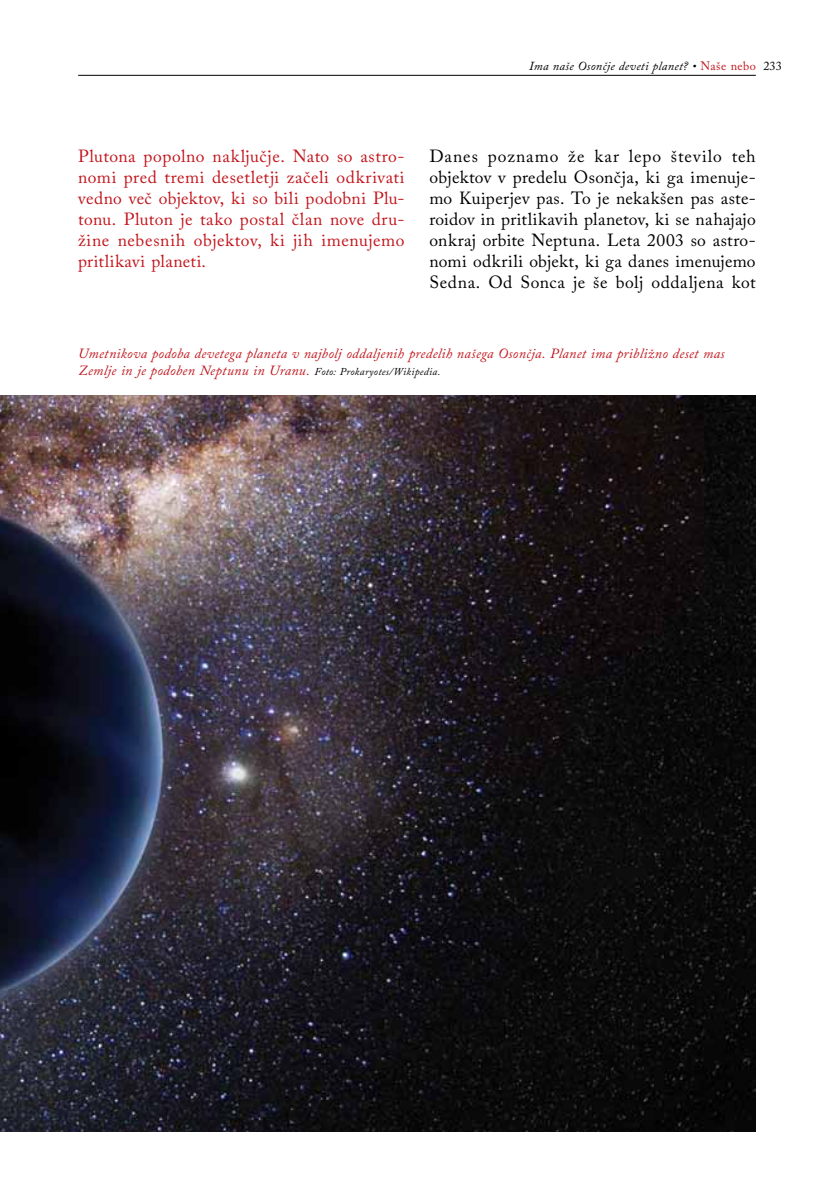
<style>
.page{position:relative;width:834px;height:1191px;background:#fff}
.page>*{position:absolute;margin:0;border:0;box-sizing:border-box;transform-origin:0 0}
.t1{font:17.5px/21px "Adobe Caslon Pro";letter-spacing:.025em;color:#000;text-align:justify}
.t2{font:17.5px/21px "Adobe Caslon Pro";letter-spacing:.03em;color:#c2151c;text-align:justify}
.t3{font:italic 14px/17.8px "Adobe Caslon Pro";letter-spacing:.02em;color:#c2151c}
.t4{font:italic 12.25px "Adobe Caslon Pro";letter-spacing:.025em;color:#000}
.s1{font-style:normal;color:#c2151c}
.s2{font-style:normal}
.s3{font-size:10.5px;color:#000}
</style>
<div class="page">
<hr style="left:78px;top:75px;width:677px;height:1px;background:#000">
<img style="left:0;top:395px;width:755px;height:736px">
<p class="t4" style="left:529px;top:59px;width:254px">Ima naše Osončje deveti planet? • <span class="s1">Naše nebo</span> <span class="s2">233</span></p>
<p class="t2" style="left:78px;top:145px;width:328px">Plutona popolno naključje. Nato so astro&shy;nomi pred tremi desetletji začeli odkrivati vedno več objektov, ki so bili podobni Plu&shy;tonu. Pluton je tako postal član nove dru&shy;žine nebesnih objektov, ki jih imenujemo pritlikavi planeti.</p>
<p class="t1" style="left:429px;top:145px;width:328px">Danes poznamo že kar lepo število teh objektov v predelu Osončja, ki ga imenuje&shy;mo Kuiperjev pas. To je nekakšen pas aste&shy;roidov in pritlikavih planetov, ki se nahajajo onkraj orbite Neptuna. Leta 2003 so astro&shy;nomi odkrili objekt, ki ga danes imenujemo Sedna. Od Sonca je še bolj oddaljena kot</p>
<p class="t3" style="left:78px;top:344px;width:648px">Umetnikova podoba devetega planeta v najbolj oddaljenih predelih našega Osončja. Planet ima približno deset mas<br>Zemlje in je podoben Neptunu in Uranu. <span class="s3">Foto: Prokaryotes/Wikipedia.</span></p>
</div>
